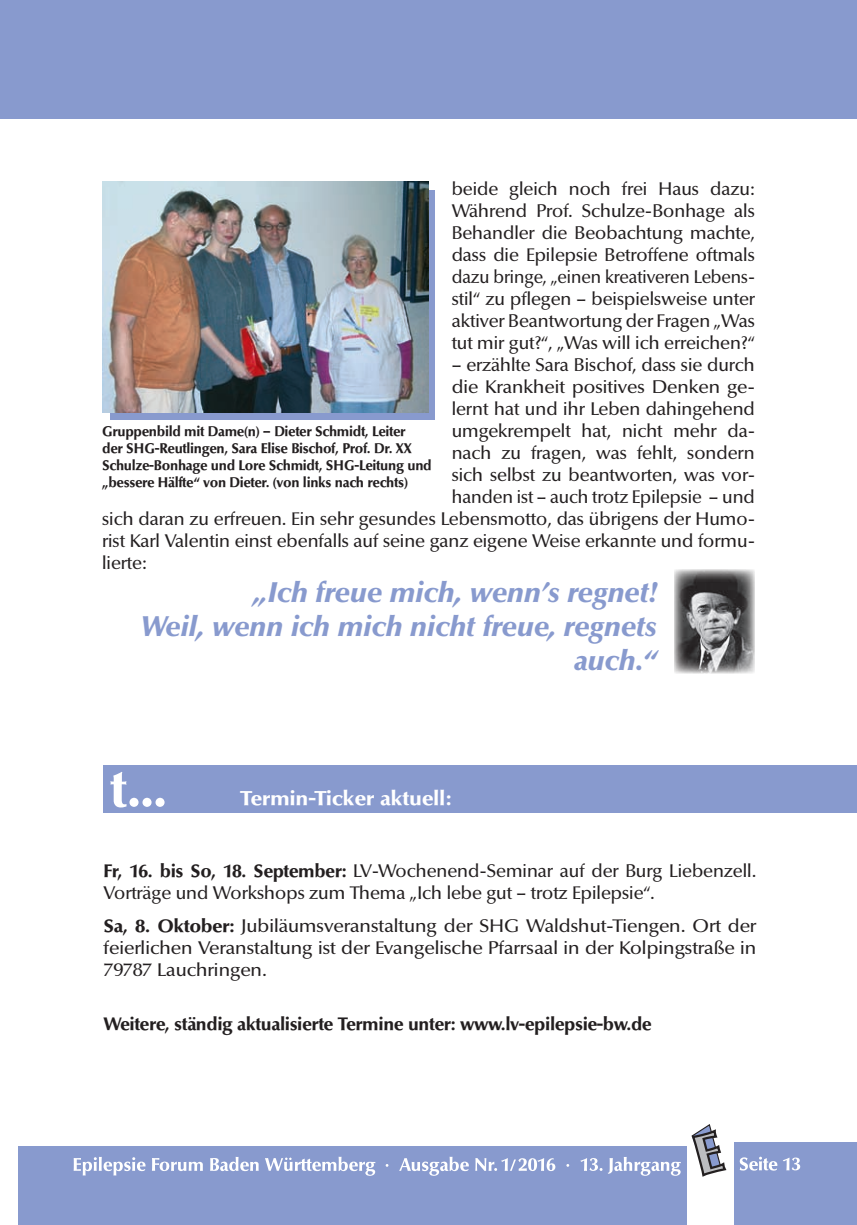
<style>
.page{position:relative;width:857px;height:1225px;background:#fff}
.page>*{position:absolute;margin:0;border:0;box-sizing:border-box;transform-origin:0 0}
.t1{font:italic 900 28px/33.6px "Optima BQ";color:#889ace;text-align:right}
.t2{font:700 20px "Optima BQ";letter-spacing:.01em;color:#fff;scale:1.08 1}
.t3{font:500 18px/22px "Optima BQ";color:#231f20;text-align:justify}
.t4{font:500 18px/22px "Optima BQ";color:#231f20;text-align:justify;scale:1.05 1}
.t5{font:700 18px "Optima BQ";color:#231f20}
.t6{font:500 18px "Optima BQ";color:#231f20;scale:1.04 1}
.t7{font:700 14px/16.8px "Optima BQ";color:#231f20}
.s1{font-weight:700}
</style>
<div class="page">
<div style="left:0;top:0;width:856px;height:119px;background:#889ace"></div>
<div style="left:18px;top:1146px;width:668px;height:79px;background:#889ace"></div>
<div style="left:733px;top:1141px;width:123px;height:84px;background:#889ace"></div>
<svg style="left:691px;top:1124px;width:36px;height:53px"></svg>
<svg style="left:74px;top:1156px;width:606px;height:19px"></svg>
<svg style="left:739px;top:1156px;width:60px;height:14px"></svg>
<div style="left:110px;top:190px;width:324px;height:229px;background:#889ace"></div>
<img style="left:102px;top:181px;width:326px;height:232px">
<img style="left:674px;top:570px;width:80px;height:103px">
<div style="left:103px;top:765px;width:753px;height:48px;background:#889ace"></div>
<svg style="left:110px;top:772px;width:54px;height:35px"></svg>
<p class="t3" style="left:451px;top:178px;width:304px">beide gleich noch frei Haus dazu:<br>Während Prof. Schulze-Bonhage als Behandler die Beobachtung machte, dass die Epilepsie Betroffene oftmals dazu bringe, „einen kreativeren Lebens&shy;stil“ zu pflegen – beispielsweise unter aktiver Beantwortung der Fragen „Was tut mir gut?“, „Was will ich erreichen?“</p>
<p class="t3" style="left:451px;top:354px;width:304px">– erzählte Sara Bischof, dass sie durch</p>
<p class="t6" style="left:451px;top:376px;width:293px">die Krankheit positives Denken ge-</p>
<p class="t3" style="left:451px;top:398px;width:304px">lernt hat und ihr Leben dahingehend</p>
<p class="t3" style="left:451px;top:420px;width:304px">umgekrempelt hat, nicht mehr da-</p>
<p class="t3" style="left:451px;top:442px;width:304px">nach zu fragen, was fehlt, sondern</p>
<p class="t3" style="left:451px;top:464px;width:304px">sich selbst zu beantworten, was vor-</p>
<p class="t3" style="left:451px;top:486px;width:304px">handen ist – auch trotz Epilepsie – und</p>
<p class="t3" style="left:102px;top:508px;width:653px">sich daran zu erfreuen. Ein sehr gesundes Lebensmotto, das übrigens der Humo-</p>
<p class="t3" style="left:102px;top:530px;width:653px">rist Karl Valentin einst ebenfalls auf seine ganz eigene Weise erkannte und formu-</p>
<p class="t3" style="left:102px;top:552px;width:46px">lierte:</p>
<h1 class="t1" style="left:141px;top:576px;width:517px">„Ich freue mich, wenn’s regnet!<br>Weil, wenn ich mich nicht freue, regnets auch.“</h1>
<p class="t7" style="left:102px;top:423px;width:330px">Gruppenbild mit Dame(n) – Dieter Schmidt, Leiter<br>der SHG-Reutlingen, Sara Elise Bischof, Prof. Dr. XX Schulze-Bonhage und Lore Schmidt, SHG-Leitung und „bessere Hälfte“ von Dieter. (von links nach rechts)</p>
<p class="t2" style="left:240px;top:786px;width:197px">Termin-Ticker aktuell:</p>
<p class="t3" style="left:103px;top:860px;width:653px"><span class="s1">Fr, 16. bis So, 18. September:</span> LV-Wochenend-Seminar auf der Burg Liebenzell.<br>Vorträge und Workshops zum Thema „Ich lebe gut – trotz Epilepsie“.</p>
<p class="t4" style="left:103px;top:915px;width:622px"><span class="s1">Sa, 8. Oktober:</span> Jubiläumsveranstaltung der SHG Waldshut-Tiengen. Ort der feierlichen Veranstaltung ist der Evangelische Pfarrsaal in der Kolpingstraße in 79787 Lauchringen.</p>
<p class="t5" style="left:103px;top:1014px;width:549px">Weitere, ständig aktualisierte Termine unter: www.lv-epilepsie-bw.de</p>
</div>
